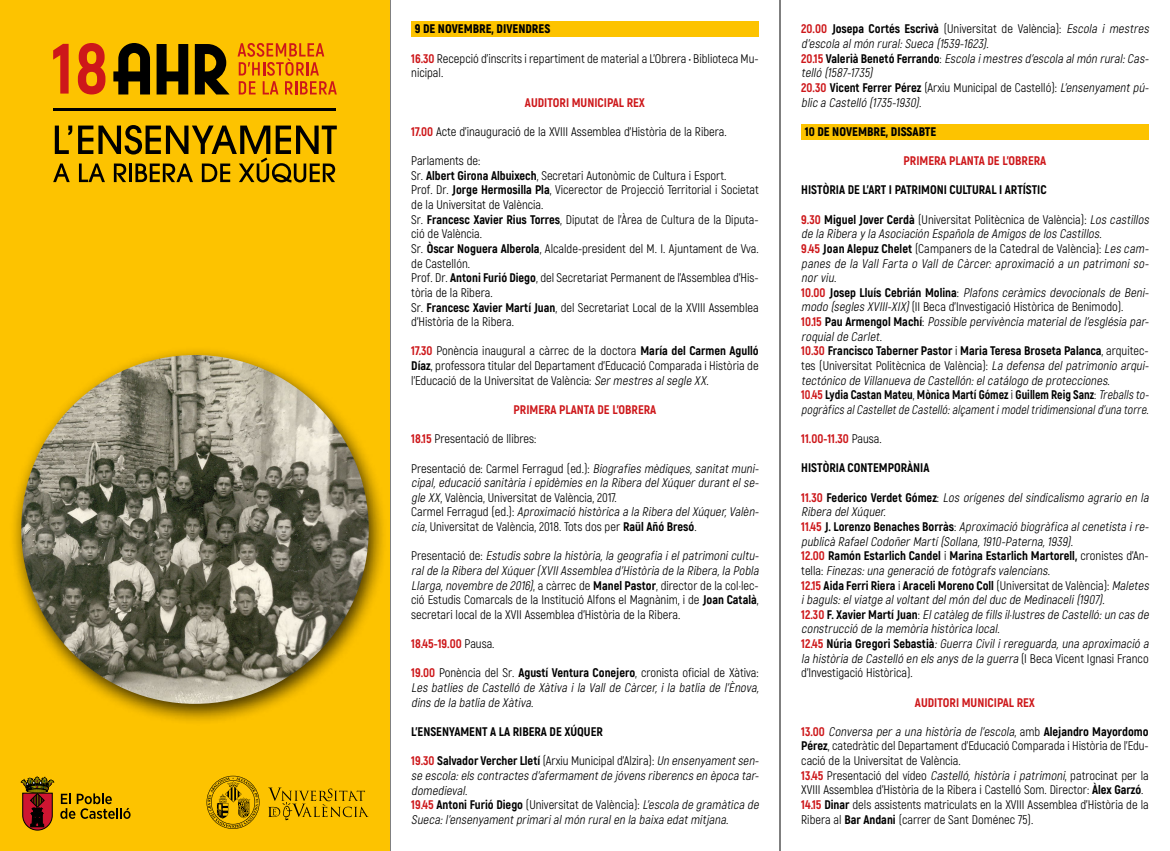
<style>
.page{position:relative;width:1170px;height:851px;background:#fff}
.page>*{position:absolute;margin:0;border:0;box-sizing:border-box;transform-origin:0 0}
.t1{font:italic 12.5px/14.6px "Akrobat";color:#000}
.t2{font:12.5px/14.6px "Akrobat";color:#000}
.t3{font:800 12.5px "Akrobat";color:#cd171a}
.t4{font:800 12.5px "Akrobat";color:#000}
.t5{font:900 12.5px "Akrobat";color:#000}
.s1{font-weight:800;color:#cd171a}
.s2{font-weight:800}
.s3{font-style:italic}
.s4{font-style:normal}
.s5{font-weight:800;font-style:normal}
.s6{font-weight:400;color:#000}
.s7{font-weight:800;font-style:normal;color:#cd171a}
</style>
<div class="page">
<hr style="left:390px;top:0;width:1px;height:850px;background:#000">
<hr style="left:779px;top:0;width:1px;height:850px;background:#000">
<div style="left:0;top:0;width:390px;height:850px;background:#fdc300"></div>
<div style="left:9px;top:345px;width:379px;height:380px;background:#000;opacity:.75"></div>
<img style="left:21px;top:355px;width:348px;height:348px">
<svg style="left:55px;top:125px;width:17px;height:29px"></svg>
<svg style="left:53px;top:163px;width:17px;height:19px"></svg>
<svg style="left:78px;top:125px;width:259px;height:57px"></svg>
<hr style="left:53px;top:109px;width:282px;height:2px;background:#000">
<svg style="left:237px;top:43px;width:100px;height:51px"></svg>
<svg style="left:53px;top:44px;width:16px;height:50px"></svg>
<svg style="left:78px;top:43px;width:27px;height:51px"></svg>
<svg style="left:156px;top:44px;width:32px;height:50px"></svg>
<svg style="left:195px;top:44px;width:34px;height:50px"></svg>
<svg style="left:113px;top:43px;width:37px;height:51px"></svg>
<svg style="left:206px;top:775px;width:53px;height:53px"></svg>
<svg style="left:268px;top:787px;width:101px;height:33px"></svg>
<svg style="left:21px;top:776px;width:33px;height:54px"></svg>
<svg style="left:60px;top:793px;width:70px;height:25px"></svg>
<div style="left:411px;top:21px;width:347px;height:16px;background:#fdc300"></div>
<div style="left:801px;top:124px;width:347px;height:16px;background:#fdc300"></div>
<p class="t5" style="left:415px;top:21px;width:137px">9 DE NOVEMBRE, DIVENDRES</p>
<p class="t2" style="left:411px;top:51px;width:349px"><span class="s1">16.30</span> Recepció d’inscrits i repartiment de material a L’Obrera • Biblioteca Mu&shy;nicipal.</p>
<p class="t3" style="left:525px;top:94px;width:121px">AUDITORI MUNICIPAL REX</p>
<p class="t2" style="left:411px;top:124px;width:317px"><span class="s1">17.00</span> Acte d’inauguració de la XVIII Assemblea d’Història de la Ribera.</p>
<p class="t2" style="left:411px;top:153px;width:349px">Parlaments de:<br>Sr. <span class="s2">Albert Girona Albuixech</span>, Secretari Autonòmic de Cultura i Esport.<br>Prof. Dr. <span class="s2">Jorge Hermosilla Pla</span>, Vicerector de Projecció Territorial i Societat de la Universitat de València.<br>Sr. <span class="s2">Francesc Xavier Rius Torres</span>, Diputat de l'Àrea de Cultura de la Diputa&shy;ció de València.<br>Sr. <span class="s2">Òscar Noguera Alberola</span>, Alcalde-president del M. I. Ajuntament de Vva. de Castellón.<br>Prof. Dr. <span class="s2">Antoni Furió Diego</span>, del Secretariat Permanent de l’Assemblea d’His&shy;tòria de la Ribera.<br>Sr. <span class="s2">Francesc Xavier Martí Juan</span>, del Secretariat Local de la XVIII Assemblea d’Història de la Ribera.</p>
<p class="t2" style="left:411px;top:344px;width:349px;text-align:justify"><span class="s1">17.30</span> Ponència inaugural a càrrec de la doctora <span class="s2">María del Carmen Agulló Díaz</span>, professora titular del Departament d’Educació Comparada i Història de l’Educació de la Universitat de València: <span class="s3">Sermestres alsegle XX</span>.</p>
<p class="t3" style="left:513px;top:401px;width:144px">PRIMERA PLANTA DE L’OBRERA</p>
<p class="t2" style="left:411px;top:431px;width:127px"><span class="s1">18.15</span> Presentació de llibres:</p>
<p class="t1" style="left:411px;top:461px;width:351px"><span class="s4">Presentació de: Carmel Ferragud (ed.):</span> Biografies mèdiques,sanitatmuni&shy;cipal,educació sanitària iepidèmies en la Ribera delXúquerdurantelse&shy;gle XX<span class="s4">, València, Universitat de València, 2017.<br>C a r m e l F e r r a g u d ( e d . ) :</span> Aproximació històrica a la Ribera delXúquer,Valèn&shy;cia<span class="s4">, Universitat de València, 2018. Tots dos per</span> <span class="s5">Raül Añó Bresó</span><span class="s4">.</span></p>
<p class="t2" style="left:411px;top:548px;width:351px">P r e s e n t a c i ó d e : <span class="s3">Estudis sobre la història,la geografia ielpatrimonicultu&shy;ralde la Ribera delXúquer(XVIIAssemblea d’Història de la Ribera,la Pobla Llarga,novembre de 2016)</span>, a càrrec de <span class="s2">Manel Pastor</span>, director de la col·lec&shy;ció Estudis Comarcals de la Institució Alfons el Magnànim, i de <span class="s2">Joan Català</span>, secretari local de la XVII Assemblea d’Història de la Ribera.</p>
<p class="t3" style="left:411px;top:635px;width:85px">18.45-19.00 <span class="s6">Pausa.</span></p>
<p class="t1" style="left:411px;top:665px;width:351px"><span class="s7">19.00</span> <span class="s4">Ponència del Sr.</span> <span class="s5">Agustí Ventura Conejero</span><span class="s4">, cronista oficial de Xàtiva:<br></span>Les batlies de Castelló de Xàtiva i la Vall de Càrcer, i la batlia de l’Ènova, dins de la batlia de Xàtiva<span class="s4">.</span></p>
<p class="t4" style="left:411px;top:723px;width:193px">L’ENSENYAMENT A LA RIBERA DE XÚQUER</p>
<p class="t1" style="left:411px;top:753px;width:351px"><span class="s7">19.30</span> <span class="s5">Salvador Vercher Lletí</span> <span class="s4">(Arxiu Municipal d’Alzira):</span> Un ensenyamentsen&shy;se escola:els contractes d’afermamentde jóvens riberencs en època tar&shy;domedieval<span class="s4">.<br></span><span class="s7">19.45</span> <span class="s5">Antoni Furió Diego</span> <span class="s4">(Universitat de València):</span> L’escola de gramàtica de Sueca:l’ensenyamentprimarialmón ruralen la baixa edatmitjana<span class="s4">.</span></p>
<p class="t1" style="left:801px;top:22px;width:351px"><span class="s7">20.00</span> <span class="s5">Josepa Cortés Escrivà</span> <span class="s4">(Universitat de València):</span> Escola i mestres d’escola almón rural:Sueca (1539-1623)<span class="s4">.<br></span><span class="s7">2 0 .1 5</span> <span class="s5">Va l e ri à B e n et ó Fe rra n d o</span> <span class="s4">:</span> Escola imestres d’escola almón rural:Cas&shy;telló (1587-1735)<br><span class="s7">20.30</span> <span class="s5">Vicent Ferrer Pérez</span> <span class="s4">(Arxiu Municipal de Castelló):</span> L’ensenyamentpú&shy;blic a Castelló (1735-1930)<span class="s4">.</span></p>
<p class="t5" style="left:804px;top:123px;width:133px">10 DE NOVEMBRE, DISSABTE</p>
<p class="t3" style="left:903px;top:153px;width:144px">PRIMERA PLANTA DE L’OBRERA</p>
<p class="t4" style="left:801px;top:182px;width:247px">HISTÒRIA DE L’ART I PATRIMONI CULTURAL I ARTÍSTIC</p>
<p class="t1" style="left:801px;top:212px;width:351px"><span class="s7">9.30</span> <span class="s5">Miguel Jover Cerdà</span> <span class="s4">(Universitat Politècnica de València):</span> Los castillos de la Ribera yla Asociación Española de Amigos de los Castillos<span class="s4">.<br></span><span class="s7">9.45</span> <span class="s5">Joan Alepuz Chelet</span> <span class="s4">(Campaners de la Catedral de València):</span> Les cam&shy;panes de la Vall Farta o Vall de Càrcer: aproximació a un patrimoni so&shy;norviu<span class="s4">.<br></span><span class="s7">1 0 . 0 0</span> <span class="s5">J o s e p Ll u ís C e b ri á n M o l i n a</span> <span class="s4">:</span> Plafons ceràmics devocionals de Beni&shy;modo (segles XVIII-XIX)<span class="s4">(II Beca d’Investigació Històrica de Benimodo).<br></span><span class="s7">1 0 .1 5</span> <span class="s5">P a u A r m e n g o l M a c h í</span> <span class="s4">:</span> Possible pervivència materialde l’església par&shy;roquialde Carlet<span class="s4">.<br></span><span class="s7">10.30</span> <span class="s5">Francisco Taberner Pastor</span> <span class="s4">i</span> <span class="s5">Maria Teresa Broseta Palanca</span><span class="s4">, arquitec&shy;tes (Universitat Politècnica de València):</span> La defensa del patrimonio arqui&shy;tectónico de Villanueva de Castellón:elcatálogo de protecciones<span class="s4">.<br></span><span class="s7">10.45</span> <span class="s5">Lydia Castan Mateu</span><span class="s4">,</span> <span class="s5">Mònica Martí Gómez</span> <span class="s4">i</span> <span class="s5">Guillem Reig Sanz</span><span class="s4">:</span> Treballsto&shy;pogràficsalCastelletde Castelló:alçamentimodeltridimensionald’una torre<span class="s4">.</span></p>
<p class="t3" style="left:801px;top:431px;width:82px">11.00-11.30 <span class="s6">Pausa.</span></p>
<p class="t4" style="left:801px;top:460px;width:130px">HISTÒRIA CONTEMPORÀNIA</p>
<p class="t1" style="left:801px;top:490px;width:351px"><span class="s7">1 1 .3 0</span> <span class="s5">Fe d e ri c o Ve rd et G ó m ez</span><span class="s4">:</span> Los orígenes del sindicalismo agrario en la Ribera delXúquer<span class="s4">.<br></span><span class="s7">1 1 .45</span> <span class="s5">J . Lo re nzo B e n a c h es B o r rà s</span> <span class="s4">:</span> Aproximació biogràfica alcenetista ire&shy;publicà RafaelCodoñerMartí(Sollana,1910-Paterna,1939)<span class="s4">.<br></span><span class="s7">12.00</span> <span class="s5">Ramón Estarlich Candel</span> <span class="s4">i</span> <span class="s5">Marina Estarlich Martorell,</span> <span class="s4">cronistes d’An&shy;t e l l a :</span> Finezas:una generació de fotògrafs valencians<span class="s4">.<br></span><span class="s7">12.15</span> <span class="s5">Aida Ferri Riera</span> <span class="s4">i</span> <span class="s5">Araceli Moreno Coll</span> <span class="s4">(Universitat de València):</span> Maletes ibaguls:elviatge alvoltantdelmón delduc de Medinaceli(1907)<span class="s4">.<br></span><span class="s7">1 2 . 3 0</span> <span class="s5">F. Xa v i e r M a rt í J u a n</span> <span class="s4">:</span> Elcatàleg de fills il·lustres de Castelló:un cas de construcció de la memòria històrica local<span class="s4">.<br></span><span class="s7">1 2 .45</span> <span class="s5">N ú ri a G re g o ri S e b a st i à</span> :Guerra Civilirereguarda,una aproximació a la història de Castelló en els anys de la guerra <span class="s4">( I B e c a V i c e n t I g n a s i F ra n c o d’Investigació Històrica).</span></p>
<p class="t3" style="left:914px;top:694px;width:121px">AUDITORI MUNICIPAL REX</p>
<p class="t2" style="left:801px;top:724px;width:349px"><span class="s1">1 3 . 0 0</span> <span class="s3">Conversa per a una història de l’escola</span>, a m b <span class="s2">Al ej a n d ro M ayo rd o m o Pérez</span>, catedràtic del Departament d’Educació Comparada i Història de l’Edu&shy;cació de la Universitat de València.<br><span class="s1">13.45</span> Presentació del vídeo <span class="s3">Castelló, història i patrimoni</span>, patrocinat per la XVIII Assemblea d’Història de la Ribera i Castelló Som. Director: <span class="s2">Àlex Garzó</span>.<br><span class="s1">14.15</span> <span class="s2">Dinar</span> dels assistents matriculats en la XVIII Assemblea d’Història de la Ribera al <span class="s2">Bar Andani</span> (carrer de Sant Doménec 75).</p>
</div>
